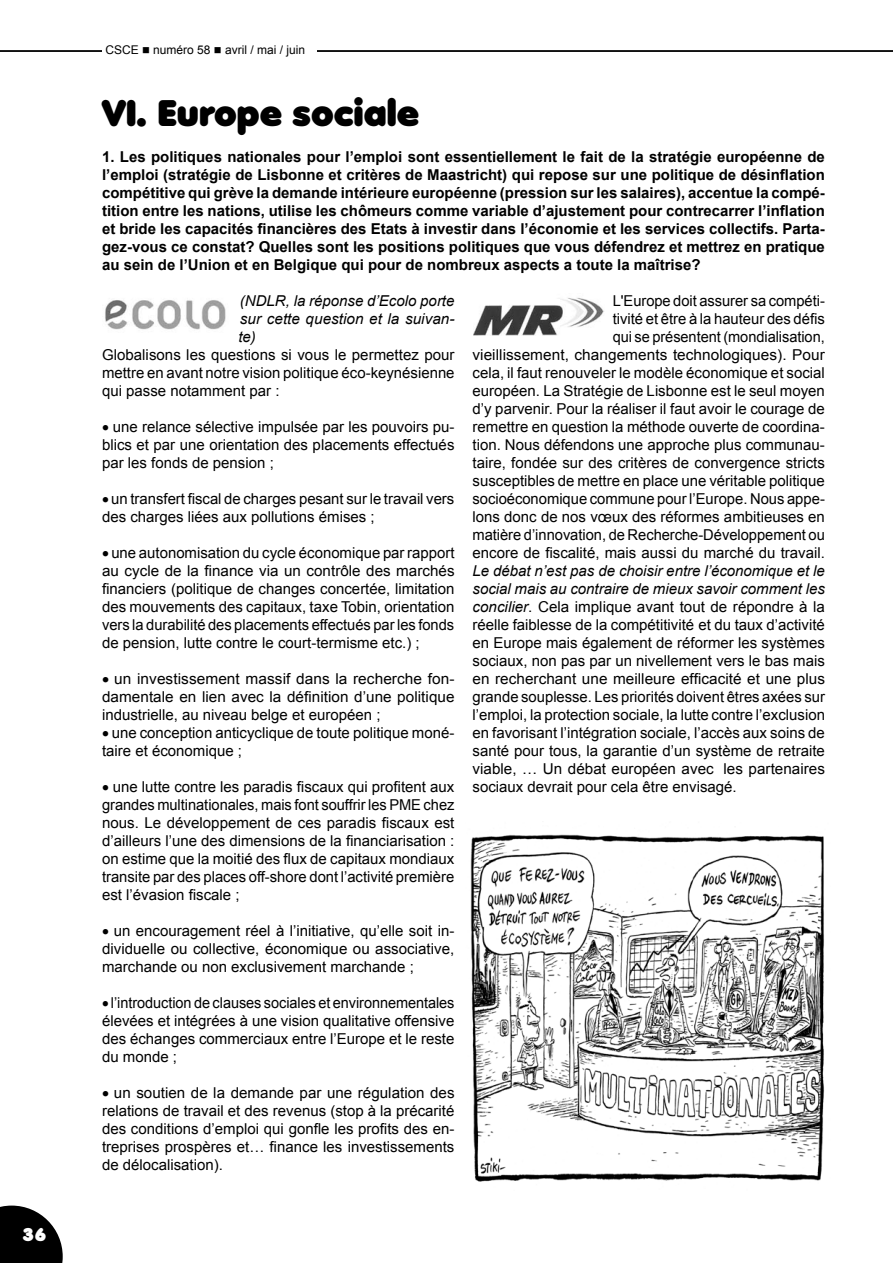
<style>
.page{position:relative;width:893px;height:1263px;background:#fff}
.page>*{position:absolute;margin:0;border:0;box-sizing:border-box;transform-origin:0 0}
.t1{font:36px "Debussy";color:#000}
.t2{font:18px "Debussy";color:#fff}
.t3{font:15px/18px "Arial";color:#000;text-align:justify}
.t4{font:700 15px/18px "Arial";color:#000;text-align:justify}
.t5{font:italic 15px/18px "Arial";color:#000;text-align:justify}
.t6{font:12px "Arial";color:#000}
.s1{font-style:italic}
</style>
<div class="page">
<svg style="left:0;top:1205px;width:63px;height:58px"></svg>
<hr style="left:0;top:50px;width:893px;height:2px;background:#000">
<div style="left:102px;top:46px;width:214px;height:14px;background:#fff"></div>
<img style="left:105px;top:300px;width:121px;height:30px">
<img style="left:473px;top:297px;width:131px;height:39px">
<img style="left:470px;top:834px;width:354px;height:348px">
<p class="t2" style="left:22px;top:1225px;width:26px">36</p>
<p class="t6" style="left:105px;top:42px;width:201px">CSCE ■ numéro 58 ■ avril / mai / juin</p>
<h1 class="t1" style="left:102px;top:93px;width:319px">VI. Europe sociale</h1>
<p class="t4" style="left:102px;top:148px;width:724px">1. Les politiques nationales pour l’emploi sont essentiellement le fait de la stratégie européenne de l’emploi (stratégie de Lisbonne et critères de Maastricht) qui repose sur une politique de désinflation compétitive qui grève la demande intérieure européenne (pression sur les salaires), accentue la compé&shy;tition entre les nations, utilise les chômeurs comme variable d’ajustement pour contrecarrer l’inflation et bride les capacités financières des Etats à investir dans l’économie et les services collectifs. Parta&shy;gez-vous ce constat? Quelles sont les positions politiques que vous défendrez et mettrez en pratique au sein de l’Union et en Belgique qui pour de nombreux aspects a toute la maîtrise?</p>
<p class="t5" style="left:238px;top:292px;width:218px">(NDLR, la réponse d’Ecolo porte sur cette question et la suivan&shy;te)</p>
<p class="t3" style="left:102px;top:346px;width:354px">Globalisons les questions si vous le permettez pour mettre en avant notre vision politique éco-keynésienne qui passe notamment par :</p>
<p class="t3" style="left:102px;top:418px;width:354px">• une relance sélective impulsée par les pouvoirs pu&shy;blics et par une orientation des placements effectués par les fonds de pension ;</p>
<p class="t3" style="left:102px;top:490px;width:354px">• un transfert fiscal de charges pesant sur le travail vers des charges liées aux pollutions émises ;</p>
<p class="t3" style="left:102px;top:544px;width:354px">• une autonomisation du cycle économique par rapport au cycle de la finance via un contrôle des marchés financiers (politique de changes concertée, limitation des mouvements des capitaux, taxe Tobin, orientation vers la durabilité des placements effectués par les fonds de pension, lutte contre le court-termisme etc.) ;</p>
<p class="t3" style="left:102px;top:670px;width:354px">• un investissement massif dans la recherche fon&shy;damentale en lien avec la définition d’une politique industrielle, au niveau belge et européen ;</p>
<p class="t3" style="left:102px;top:724px;width:354px">• une conception anticyclique de toute politique moné&shy;taire et économique ;</p>
<p class="t3" style="left:102px;top:778px;width:354px">• une lutte contre les paradis fiscaux qui profitent aux grandes multinationales, mais font souffrir les PME chez nous. Le développement de ces paradis fiscaux est d’ailleurs l’une des dimensions de la financiarisation : on estime que la moitié des flux de capitaux mondiaux transite par des places off-shore dont l’activité première est l’évasion fiscale ;</p>
<p class="t3" style="left:102px;top:922px;width:354px">• un encouragement réel à l’initiative, qu’elle soit in&shy;dividuelle ou collective, économique ou associative, marchande ou non exclusivement marchande ;</p>
<p class="t3" style="left:102px;top:994px;width:354px">• l’introduction de clauses sociales et environnementales élevées et intégrées à une vision qualitative offensive des échanges commerciaux entre l’Europe et le reste du monde ;</p>
<p class="t3" style="left:102px;top:1084px;width:354px">• un soutien de la demande par une régulation des relations de travail et des revenus (stop à la précarité des conditions d’emploi qui gonfle les profits des en&shy;treprises prospères et… finance les investissements de délocalisation).</p>
<p class="t3" style="left:472px;top:292px;width:354px;text-align:right">L'Europe doit assurer sa compéti-<br>tivité et être à la hauteur des défis<br>qui se présentent (mondialisation,<br>vieillissement, changements technologiques). Pour cela, il faut renouveler le modèle économique et social européen. La Stratégie de Lisbonne est le seul moyen d’y parvenir. Pour la réaliser il faut avoir le courage de remettre en question la méthode ouverte de coordina&shy;tion. Nous défendons une approche plus communau&shy;taire, fondée sur des critères de convergence stricts susceptibles de mettre en place une véritable politique socioéconomique commune pour l’Europe. Nous appe&shy;lons donc de nos vœux des réformes ambitieuses en matière d’innovation, de Recherche-Développement ou encore de fiscalité, mais aussi du marché du travail.</p>
<p class="t3" style="left:472px;top:562px;width:354px"><span class="s1">Le débat n’est pas de choisir entre l’économique et le social mais au contraire de mieux savoir comment les concilier</span>. Cela implique avant tout de répondre à la réelle faiblesse de la compétitivité et du taux d’activité en Europe mais également de réformer les systèmes sociaux, non pas par un nivellement vers le bas mais en recherchant une meilleure efficacité et une plus grande souplesse. Les priorités doivent êtres axées sur l’emploi, la protection sociale, la lutte contre l’exclusion en favorisant l’intégration sociale, l’accès aux soins de santé pour tous, la garantie d’un système de retraite viable, … Un débat européen avec les partenaires sociaux devrait pour cela être envisagé.</p>
</div>
